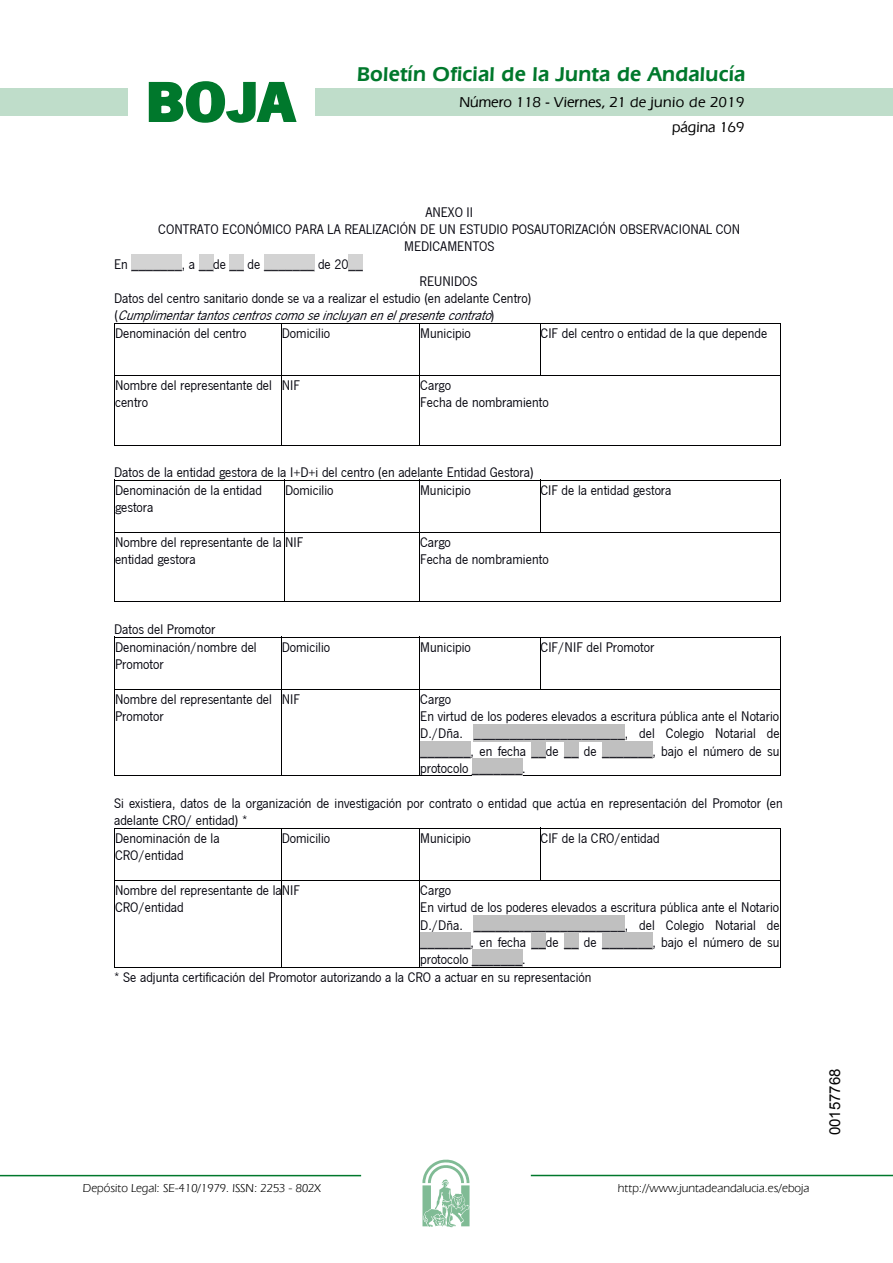
<style>
.page{position:relative;width:893px;height:1263px;background:#fff}
.page>*{position:absolute;margin:0;border:0;box-sizing:border-box;transform-origin:0 0}
.t1{font:700 57.75px "News Got T";color:#00782c;scale:1.14 1}
.t2{font:600 21px "Eras IT Cby BT";letter-spacing:.01em;color:#00782c}
.t3{font:500 15px/24.5px "Eras IT Cby BT";color:#000;text-align:right}
.t4{font:15px "Arial";color:#000}
.t5{font:14.4px/17.2px "News Got T";color:#00000a}
.t6{font:italic 14.4px "News Got T";color:#00000a}
.t7{font:12px "Eras IT Cby BT";color:#000}
.s1{font-style:normal}
</style>
<div class="page">
<div style="left:315px;top:88px;width:577px;height:28px;background:#bfddca"></div>
<div style="left:0;top:88px;width:128px;height:28px;background:#bfddca"></div>
<hr style="left:0;top:1175px;width:361px;height:1px;background:#00782c">
<svg style="left:422px;top:1159px;width:47px;height:68px"></svg>
<hr style="left:531px;top:1175px;width:361px;height:1px;background:#00782c">
<svg style="left:148px;top:81px;width:149px;height:42px"></svg>
<div style="left:131px;top:254px;width:51px;height:17px;background:#d3d3d3"></div>
<div style="left:199px;top:254px;width:14px;height:17px;background:#d3d3d3"></div>
<div style="left:230px;top:254px;width:14px;height:17px;background:#d3d3d3"></div>
<div style="left:264px;top:254px;width:50px;height:17px;background:#d3d3d3"></div>
<div style="left:348px;top:254px;width:15px;height:17px;background:#d3d3d3"></div>
<hr style="left:114px;top:323px;width:666px;height:1px;background:#000001">
<hr style="left:114px;top:375px;width:666px;height:1px;background:#000001">
<hr style="left:114px;top:445px;width:666px;height:1px;background:#000001">
<hr style="left:114px;top:323px;width:1px;height:122px;background:#000001">
<hr style="left:281px;top:323px;width:1px;height:122px;background:#000001">
<hr style="left:419px;top:323px;width:1px;height:122px;background:#000001">
<hr style="left:540px;top:323px;width:1px;height:53px;background:#000001">
<hr style="left:780px;top:323px;width:1px;height:122px;background:#000001">
<hr style="left:114px;top:480px;width:666px;height:1px;background:#000001">
<hr style="left:114px;top:532px;width:666px;height:1px;background:#000001">
<hr style="left:114px;top:602px;width:666px;height:1px;background:#000001">
<hr style="left:114px;top:480px;width:1px;height:122px;background:#000001">
<hr style="left:284px;top:480px;width:1px;height:122px;background:#000001">
<hr style="left:419px;top:480px;width:1px;height:122px;background:#000001">
<hr style="left:539px;top:480px;width:1px;height:53px;background:#000001">
<hr style="left:780px;top:480px;width:1px;height:122px;background:#000001">
<hr style="left:114px;top:637px;width:666px;height:1px;background:#000001">
<hr style="left:114px;top:689px;width:666px;height:1px;background:#000001">
<hr style="left:114px;top:776px;width:666px;height:1px;background:#000001">
<hr style="left:114px;top:637px;width:1px;height:139px;background:#000001">
<hr style="left:281px;top:637px;width:1px;height:139px;background:#000001">
<hr style="left:419px;top:637px;width:1px;height:139px;background:#000001">
<hr style="left:540px;top:637px;width:1px;height:53px;background:#000001">
<hr style="left:780px;top:637px;width:1px;height:139px;background:#000001">
<div style="left:474px;top:724px;width:151px;height:17px;background:#c0c0c0"></div>
<div style="left:420px;top:741px;width:50px;height:17px;background:#c0c0c0"></div>
<div style="left:531px;top:741px;width:15px;height:17px;background:#c0c0c0"></div>
<div style="left:564px;top:741px;width:14px;height:17px;background:#c0c0c0"></div>
<div style="left:602px;top:741px;width:50px;height:17px;background:#c0c0c0"></div>
<div style="left:472px;top:758px;width:50px;height:18px;background:#c0c0c0"></div>
<hr style="left:114px;top:828px;width:666px;height:1px;background:#000001">
<hr style="left:114px;top:880px;width:666px;height:1px;background:#000001">
<hr style="left:114px;top:967px;width:666px;height:1px;background:#000001">
<hr style="left:114px;top:828px;width:1px;height:139px;background:#000001">
<hr style="left:281px;top:828px;width:1px;height:139px;background:#000001">
<hr style="left:419px;top:828px;width:1px;height:139px;background:#000001">
<hr style="left:540px;top:828px;width:1px;height:53px;background:#000001">
<hr style="left:780px;top:828px;width:1px;height:139px;background:#000001">
<div style="left:474px;top:915px;width:151px;height:17px;background:#c0c0c0"></div>
<div style="left:420px;top:932px;width:50px;height:18px;background:#c0c0c0"></div>
<div style="left:531px;top:932px;width:15px;height:18px;background:#c0c0c0"></div>
<div style="left:564px;top:932px;width:14px;height:18px;background:#c0c0c0"></div>
<div style="left:602px;top:932px;width:50px;height:18px;background:#c0c0c0"></div>
<div style="left:472px;top:950px;width:50px;height:17px;background:#c0c0c0"></div>
<h1 class="t1" style="left:145px;top:68px;width:133px">BOJA</h1>
<h2 class="t2" style="left:357px;top:62px;width:390px">Boletín Oficial de la Junta de Andalucía</h2>
<p class="t3" style="left:459px;top:90px;width:286px">Número 118 - Viernes, 21 de junio de 2019 página 169</p>
<p class="t5" style="left:425px;top:203px;width:49px">ANEXO II</p>
<p class="t5" style="left:158px;top:220px;width:583px">CONTRATO ECONÓMICO PARA LA REALIZACIÓN DE UN ESTUDIO POSAUTORIZACIÓN OBSERVACIONAL CON</p>
<p class="t5" style="left:404px;top:237px;width:92px">MEDICAMENTOS</p>
<p class="t5" style="left:114px;top:254px;width:250px">En _______, a __de __ de _______ de 20__</p>
<p class="t5" style="left:419px;top:272px;width:59px">REUNIDOS</p>
<p class="t5" style="left:114px;top:289px;width:419px">Datos del centro sanitario donde se va a realizar el estudio (en adelante Centro)</p>
<p class="t6" style="left:114px;top:306px;width:384px"><span class="s1">(</span> Cumplimentartantoscentroscomoseincluyanenelpresentecontrato<span class="s1">)</span></p>
<p class="t5" style="left:115px;top:324px;width:133px">Denominación del centro</p>
<p class="t5" style="left:282px;top:324px;width:50px">Domicilio</p>
<p class="t5" style="left:420px;top:324px;width:52px">Municipio</p>
<p class="t5" style="left:540px;top:324px;width:228px">CIF del centro o entidad de la que depende</p>
<p class="t5" style="left:115px;top:376px;width:158px">Nombre del representante del centro</p>
<p class="t5" style="left:282px;top:376px;width:20px">NIF</p>
<p class="t5" style="left:420px;top:376px;width:130px">Cargo<br>Fecha de nombramiento</p>
<p class="t5" style="left:114px;top:463px;width:421px">Datos de la entidad gestora de la I+D+i del centro (en adelante Entidad Gestora)<br>Denominación de la entidad<br>gestora</p>
<p class="t5" style="left:285px;top:481px;width:50px">Domicilio</p>
<p class="t5" style="left:420px;top:481px;width:52px">Municipio</p>
<p class="t5" style="left:540px;top:481px;width:133px">CIF de la entidad gestora</p>
<p class="t5" style="left:115px;top:533px;width:190px">Nombre del representante de la NIF entidad gestora</p>
<p class="t5" style="left:420px;top:533px;width:130px">Cargo<br>Fecha de nombramiento</p>
<p class="t5" style="left:114px;top:620px;width:144px">Datos del Promotor<br>Denominación/nombre del<br>Promotor</p>
<p class="t5" style="left:282px;top:638px;width:50px">Domicilio</p>
<p class="t5" style="left:420px;top:638px;width:52px">Municipio</p>
<p class="t5" style="left:540px;top:638px;width:115px">CIF/NIF del Promotor</p>
<p class="t5" style="left:115px;top:690px;width:158px">Nombre del representante del<br>Promotor</p>
<p class="t5" style="left:282px;top:690px;width:20px">NIF</p>
<p class="t5" style="left:420px;top:690px;width:361px">Cargo<br>En virtud de los poderes elevados a escritura pública ante el Notario D./Dña. _____________________, del Colegio Notarial de _______, en fecha __de __ de _______, bajo el número de su protocolo _______.</p>
<p class="t5" style="left:114px;top:794px;width:670px">Si existiera, datos de la organización de investigación por contrato o entidad que actúa en representación del Promotor (en adelante CRO/ entidad) *<br>Denominación de la<br>CRO/entidad</p>
<p class="t5" style="left:282px;top:829px;width:50px">Domicilio</p>
<p class="t5" style="left:420px;top:829px;width:52px">Municipio</p>
<p class="t5" style="left:540px;top:829px;width:121px">CIF de la CRO/entidad</p>
<p class="t5" style="left:115px;top:881px;width:186px">Nombre del representante de laNIF<br>CRO/entidad</p>
<p class="t5" style="left:420px;top:881px;width:32px">Cargo</p>
<p class="t5" style="left:420px;top:898px;width:360px">En virtud de los poderes elevados a escritura pública ante el Notario</p>
<p class="t5" style="left:420px;top:916px;width:361px">D./Dña. _____________________, del Colegio Notarial de</p>
<p class="t5" style="left:420px;top:933px;width:361px">_______, en fecha __de __ de _______, bajo el número de su</p>
<p class="t5" style="left:420px;top:950px;width:107px">protocolo _______.</p>
<p class="t5" style="left:114px;top:968px;width:479px">* Se adjunta certificación del Promotor autorizando a la CRO a actuar en su representación</p>
<p class="t7" style="left:83px;top:1181px;width:239px">Depósito Legal: SE-410/1979. ISSN: 2253 - 802X</p>
<p class="t7" style="left:618px;top:1181px;width:193px">http://www.juntadeandalucia.es/eboja</p>
<p class="t4" style="left:825px;top:1135px;width:68px;rotate:-90deg">00157768</p>
</div>
